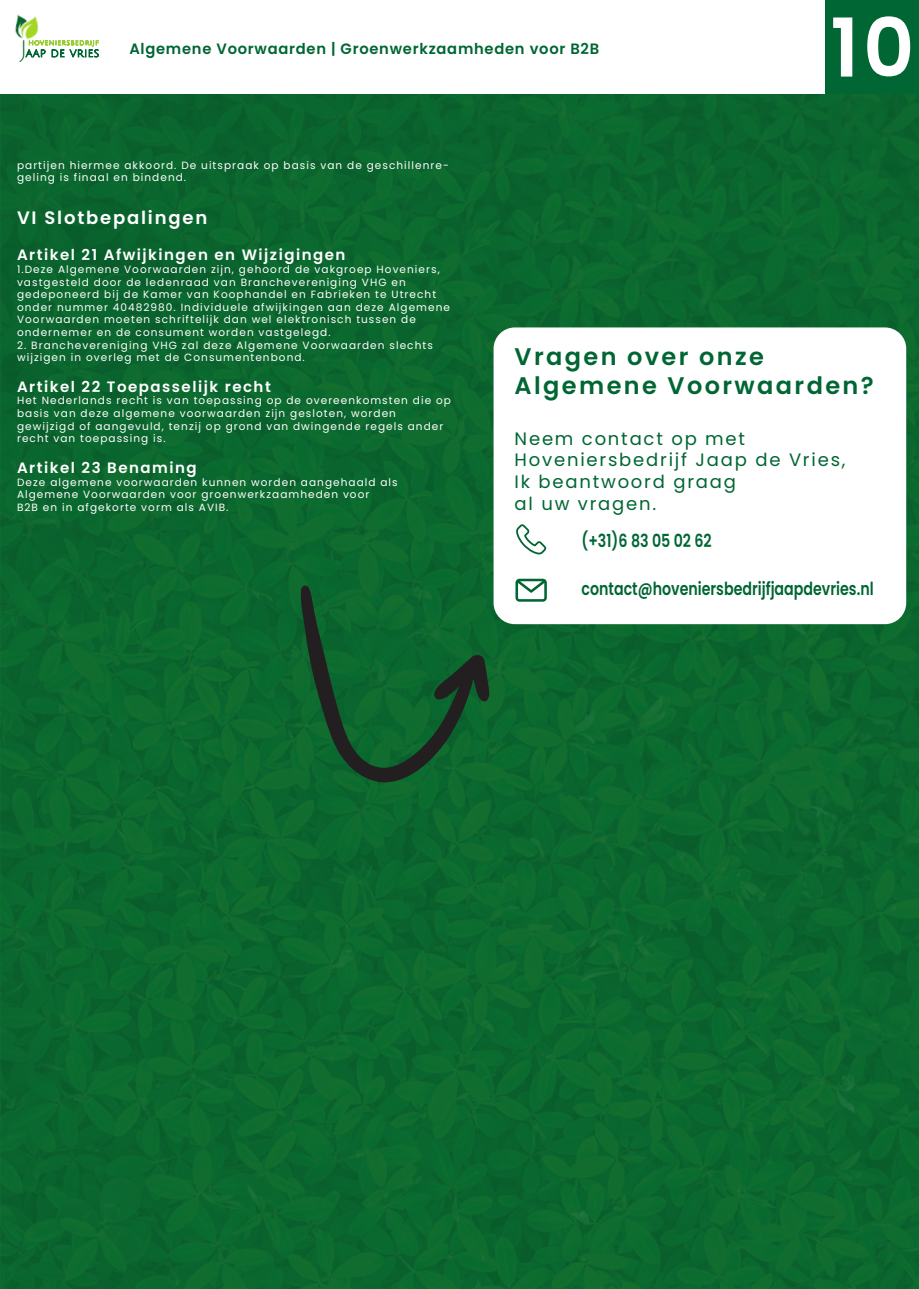
<style>
.page{position:relative;width:919px;height:1289px;background:#fff}
.page>*{position:absolute;margin:0;border:0;box-sizing:border-box;transform-origin:0 0}
.t1{font:600 81px "Poppins";color:#fff}
.t2{font:600 24px/28.8px "Poppins";letter-spacing:.1em;color:#063}
.t3{font:18px/21.6px "Poppins";letter-spacing:.1em;color:#063}
.t4{font:600 18px "Poppins";color:#063;scale:.79 1}
.t5{font:600 18px "Poppins";letter-spacing:.1em;color:#fff}
.t6{font:600 15px "Poppins";letter-spacing:.1em;color:#fff}
.t7{font:600 15px "Poppins";letter-spacing:.05em;color:#063}
.t8{font:10.5px/12.6px "Poppins";letter-spacing:.1em;color:#fff}
</style>
<div class="page">
<div style="left:0;top:0;width:918px;height:1288px;background:#09662f"></div>
<div style="left:0;top:0;width:825px;height:94px;background:#fff"></div>
<div style="left:825px;top:0;width:93px;height:94px;background:#063"></div>
<div style="left:493px;top:327px;width:413px;height:297px;background:#fff;border-radius:21px"></div>
<svg style="left:516px;top:524px;width:30px;height:30px"></svg>
<svg style="left:515px;top:578px;width:32px;height:23px"></svg>
<svg style="left:26px;top:40px;width:72px;height:17px"></svg>
<img style="left:14px;top:14px;width:28px;height:28px">
<svg style="left:299px;top:585px;width:192px;height:199px"></svg>
<h3 class="t7" style="left:129px;top:39px;width:471px">Algemene Voorwaarden | Groenwerkzaamheden voor B2B</h3>
<h1 class="t1" style="left:830px;top:0;width:86px">10</h1>
<p class="t8" style="left:17px;top:159px;width:433px">partijen hiermee akkoord. De uitspraak op basis van de geschillenre&shy;geling is finaal en bindend.</p>
<h3 class="t5" style="left:17px;top:207px;width:192px">VI Slotbepalingen</h3>
<h3 class="t6" style="left:17px;top:246px;width:330px">Artikel 21 Afwijkingen en Wijzigingen</h3>
<p class="t8" style="left:17px;top:263px;width:434px">1.Deze Algemene Voorwaarden zijn, gehoord de vakgroep Hoveniers, vastgesteld door de ledenraad van Branchevereniging VHG en gedeponeerd bij de Kamer van Koophandel en Fabrieken te Utrecht onder nummer 40482980. Individuele afwijkingen aan deze Algemene Voorwaarden moeten schriftelijk dan wel elektronisch tussen de ondernemer en de consument worden vastgelegd.</p>
<p class="t8" style="left:17px;top:339px;width:417px">2. Branchevereniging VHG zal deze Algemene Voorwaarden slechts wijzigen in overleg met de Consumentenbond.</p>
<h3 class="t6" style="left:17px;top:377px;width:255px">Artikel 22 Toepasselijk recht</h3>
<p class="t8" style="left:17px;top:394px;width:435px">Het Nederlands recht is van toepassing op de overeenkomsten die op basis van deze algemene voorwaarden zijn gesloten, worden gewijzigd of aangevuld, tenzij op grond van dwingende regels ander recht van toepassing is.</p>
<h3 class="t6" style="left:17px;top:458px;width:181px">Artikel 23 Benaming</h3>
<p class="t8" style="left:17px;top:475px;width:382px">Deze algemene voorwaarden kunnen worden aangehaald als<br>Algemene Voorwaarden voor groenwerkzaamheden voor<br>B2B en in afgekorte vorm als AVIB.</p>
<h2 class="t2" style="left:514px;top:343px;width:361px">Vragen over onze<br>Algemene Voorwaarden?</h2>
<h3 class="t3" style="left:514px;top:428px;width:332px">Neem contact op met<br>Hoveniersbedrijf Jaap de Vries,<br>Ik beantwoord graag<br>al uw vragen.</h3>
<h3 class="t4" style="left:581px;top:530px;width:166px">(+31)6 83 05 02 62</h3>
<h3 class="t4" style="left:581px;top:577px;width:371px">contact@hoveniersbedrijfjaapdevries.nl</h3>
</div>
